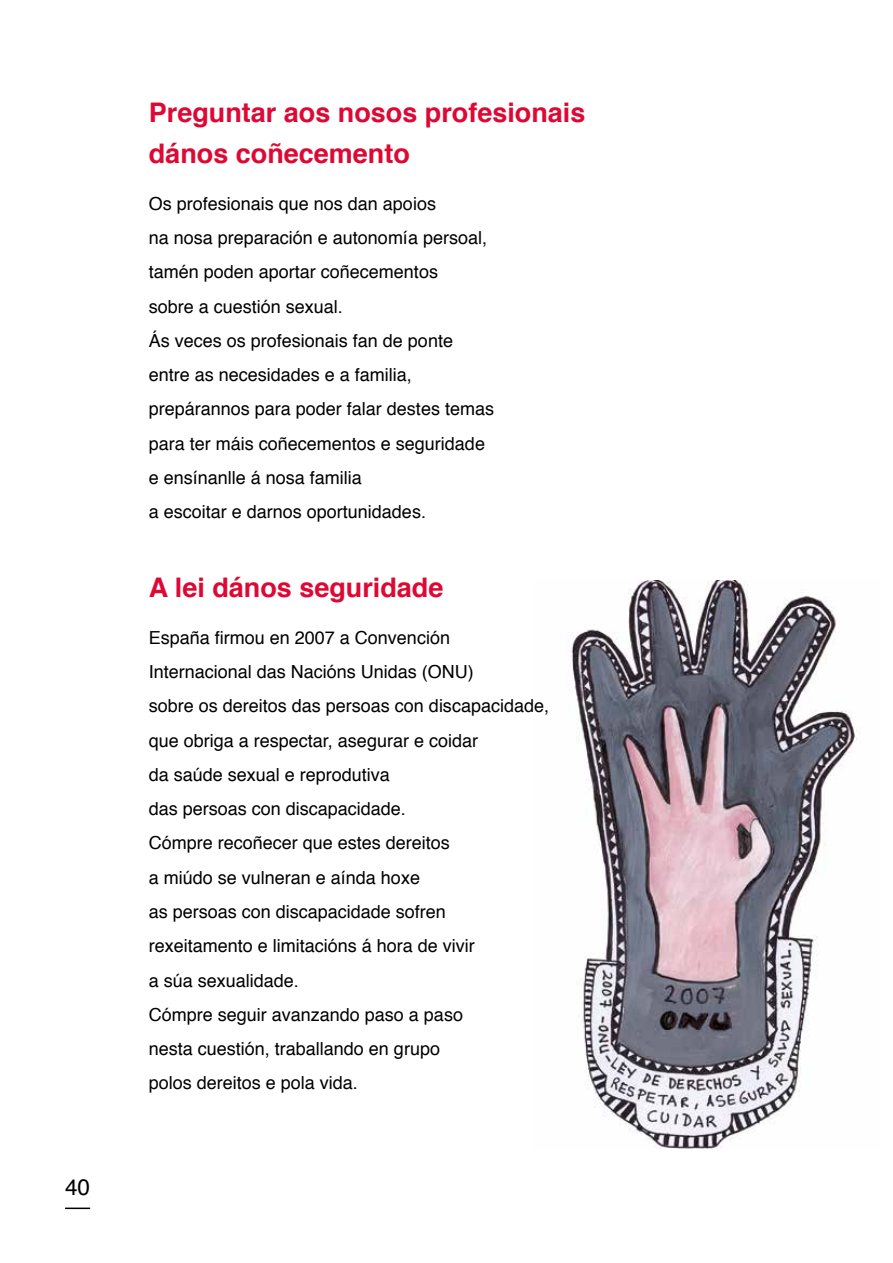
<style>
.page{position:relative;width:893px;height:1263px;background:#fff}
.page>*{position:absolute;margin:0;border:0;box-sizing:border-box;transform-origin:0 0}
.t1{font:700 27px/40.5px "Helvetica";color:#dd0934}
.t2{font:22.5px "Helvetica";color:#000}
.t3{font:18px/34.2px "Helvetica";color:#000}
</style>
<div class="page">
<hr style="left:65px;top:1207px;width:25px;height:2px;background:#000">
<img style="left:571px;top:581px;width:289px;height:567px">
<p class="t2" style="left:65px;top:1169px;width:27px">40</p>
<h1 class="t1" style="left:149px;top:93px;width:438px">Preguntar aos nosos profesionais dános coñecemento</h1>
<p class="t3" style="left:149px;top:187px;width:347px">Os profesionais que nos dan apoios<br>na nosa preparación e autonomía persoal, tamén poden aportar coñecementos<br>sobre a cuestión sexual.<br>Ás veces os profesionais fan de ponte entre as necesidades e a familia, prepárannos para poder falar destes temas para ter máis coñecementos e seguridade e ensínanlle á nosa familia<br>a escoitar e darnos oportunidades.</p>
<h1 class="t1" style="left:149px;top:567px;width:296px">A lei dános seguridade</h1>
<p class="t3" style="left:149px;top:621px;width:402px">España firmou en 2007 a Convención Internacional das Nacións Unidas (ONU)<br>sobre os dereitos das persoas con discapacidade, que obriga a respectar, asegurar e coidar<br>da saúde sexual e reprodutiva<br>das persoas con discapacidade.<br>Cómpre recoñecer que estes dereitos<br>a miúdo se vulneran e aínda hoxe<br>as persoas con discapacidade sofren rexeitamento e limitacións á hora de vivir<br>a súa sexualidade.<br>Cómpre seguir avanzando paso a paso<br>nesta cuestión, traballando en grupo<br>polos dereitos e pola vida.</p>
</div>
